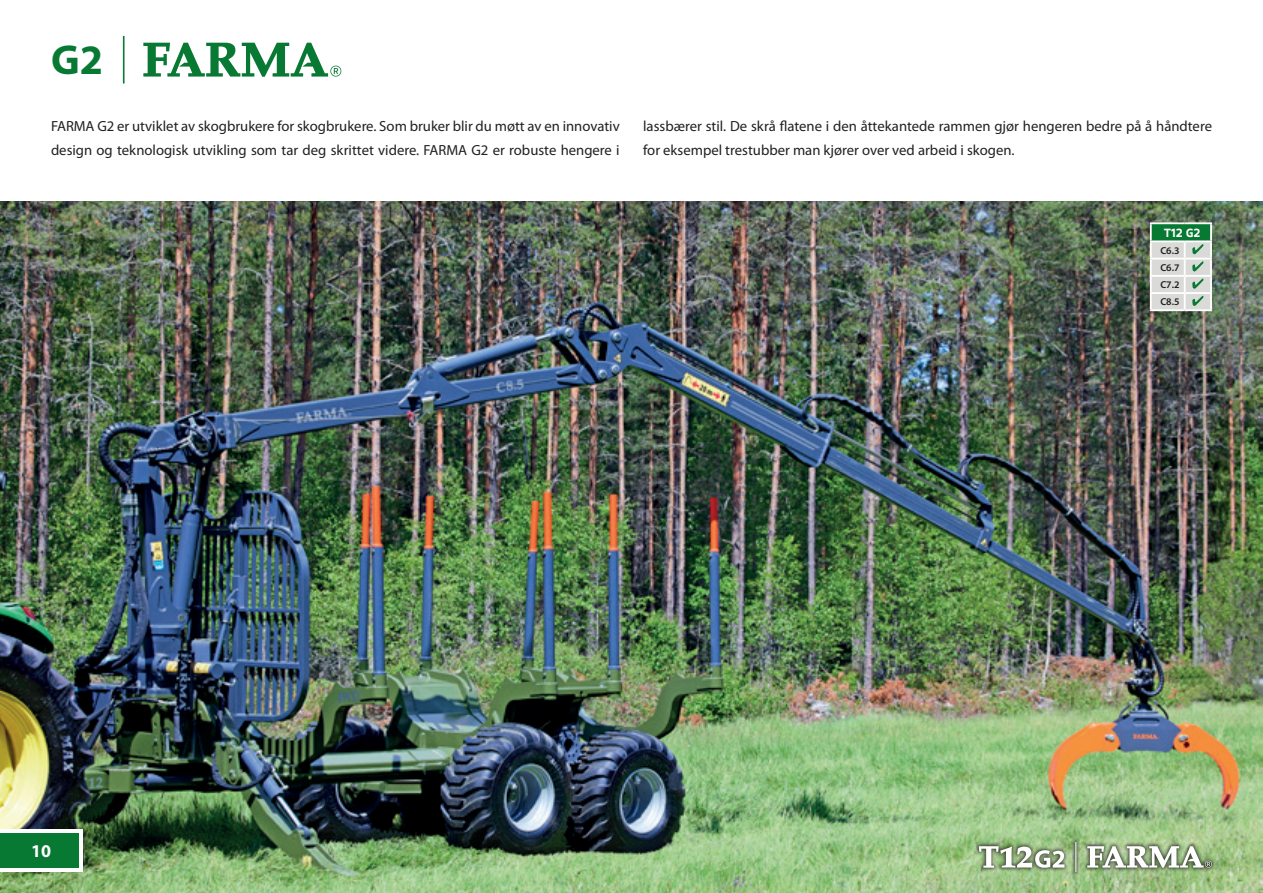
<style>
.page{position:relative;width:1263px;height:893px;background:#fff}
.page>*{position:absolute;margin:0;border:0;box-sizing:border-box;transform-origin:0 0}
.t1{font:700 42px "Myriad Pro";color:#077933}
.t2{font:700 18px "Myriad Pro";color:#fff}
.t3{font:14.7px/24px "Myriad Pro";color:#231f20}
.t4{font:700 12.75px "Accord Alternate W00 Xtra";color:#fff}
.t5{font:600 10.2px/17.2px "Myriad Pro";color:#231f20;text-align:justify}
</style>
<div class="page">
<img style="left:0;top:201px;width:1263px;height:692px">
<div style="left:0;top:829px;width:82px;height:43px;background:#fff"></div>
<div style="left:0;top:833px;width:79px;height:35px;background:#077933"></div>
<hr style="left:1262px;top:43px;width:1px;height:46px;background:#077933">
<hr style="left:123px;top:36px;width:2px;height:48px;background:#077933">
<svg style="left:143px;top:43px;width:198px;height:34px"></svg>
<div style="left:974px;top:837px;width:242px;height:39px;background:#231f20;opacity:.75"></div>
<hr style="left:1075px;top:842px;width:1px;height:30px;background:#fff">
<svg style="left:1087px;top:846px;width:125px;height:22px"></svg>
<svg style="left:979px;top:846px;width:85px;height:22px"></svg>
<hr style="left:1150px;top:222px;width:35px;height:2px;background:#fff">
<hr style="left:1185px;top:222px;width:27px;height:2px;background:#fff">
<hr style="left:1150px;top:309px;width:35px;height:2px;background:#fff">
<hr style="left:1185px;top:309px;width:27px;height:2px;background:#fff">
<svg style="left:1150px;top:224px;width:62px;height:86px"></svg>
<h1 class="t1" style="left:51px;top:32px;width:53px">G2</h1>
<p class="t3" style="left:51px;top:113px;width:570px">FARMA G2 er utviklet av skogbrukere for skogbrukere. Som bruker blir du møtt av en innovativ design og teknologisk utvikling som tar deg skrittet videre. FARMA G2 er robuste hengere i</p>
<p class="t3" style="left:643px;top:113px;width:570px">lassbærer stil. De skrå flatene i den åttekantede rammen gjør hengeren bedre på å håndtere for eksempel trestubber man kjører over ved arbeid i skogen.</p>
<p class="t2" style="left:31px;top:839px;width:21px">10</p>
<p class="t4" style="left:1164px;top:225px;width:38px">T12 G2</p>
<p class="t5" style="left:1160px;top:241px;width:21px">C6.3<br>C6.7<br>C7.2<br>C8.5</p>
</div>
